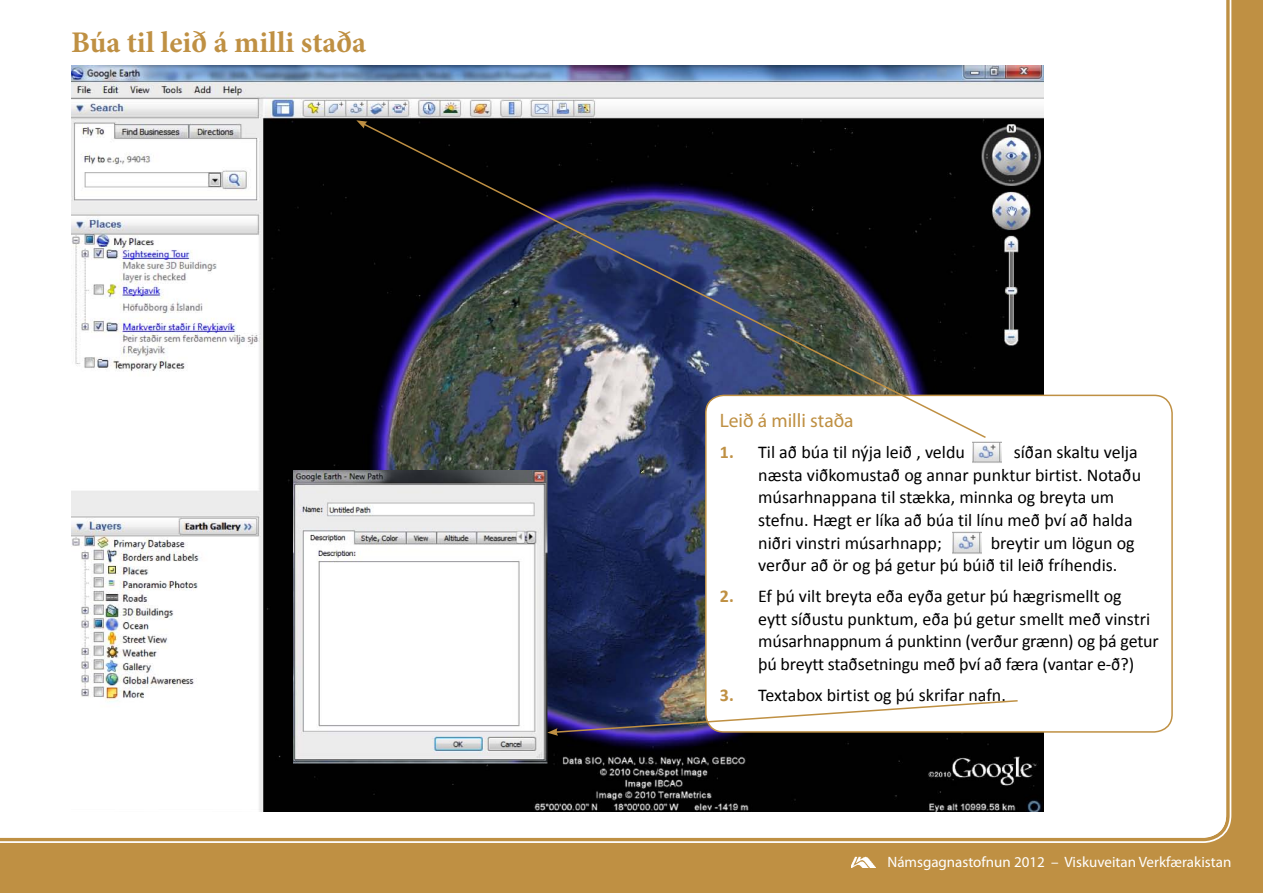
<style>
.page{position:relative;width:1263px;height:893px;background:#bf9043}
.page>*{position:absolute;margin:0;border:0;box-sizing:border-box;transform-origin:0 0}
.t1{font:700 30px "Minion Pro";color:#bf9043}
.t2{font:19.5px "Myriad Pro";color:#bf9043}
.t3{font:18px/22.5px "Calibri";color:#000}
.t4{font:15px "Myriad Pro";color:#fff}
.s1{font-weight:700;color:#bf9043}
</style>
<div class="page">
<div style="left:0;top:0;width:1226px;height:838px;background:#fff"></div>
<img style="left:851px;top:856px;width:24px;height:11px">
<img style="left:71px;top:65px;width:972px;height:747px">
<div style="left:706px;top:395px;width:466px;height:337px;background:#fff;border-radius:18px"></div>
<img style="left:972px;top:441px;width:30px;height:22px">
<img style="left:952px;top:531px;width:29px;height:23px">
<img style="left:293px;top:470px;width:254px;height:293px">
<img style="left:362px;top:122px;width:625px;height:317px">
<svg style="left:356px;top:120px;width:11px;height:8px"></svg>
<svg style="left:547px;top:699px;width:472px;height:37px"></svg>
<h1 class="t1" style="left:71px;top:22px;width:297px">Búa til leið á milli staða</h1>
<p class="t2" style="left:720px;top:409px;width:135px">Leið á milli staða</p>
<p class="t3" style="left:720px;top:441px;width:246px"><span class="s1">1.</span> Til að búa til nýja leið , veldu</p>
<p class="t3" style="left:758px;top:441px;width:384px;text-indent:256px">síðan skaltu velja næsta viðkomustað og annar punktur birtist. Notaðu músarhnappana til stækka, minnka og breyta um stefnu. Hægt er líka að búa til línu með því að halda niðri vinstri músarhnapp;</p>
<p class="t3" style="left:758px;top:531px;width:378px;text-indent:232px">breytir um lögun og verður að ör og þá getur þú búið til leið fríhendis.</p>
<p class="t3" style="left:758px;top:585px;width:402px;text-indent:-38px"><span class="s1">2.</span> Ef þú vilt breyta eða eyða getur þú hægrismellt og<br>eytt síðustu punktum, eða þú getur smellt með vinstri músarhnappnum á punktinn (verður grænn) og þá getur þú breytt staðsetningu með því að færa (vantar e-ð?)</p>
<p class="t3" style="left:720px;top:683px;width:288px"><span class="s1">3.</span> Textabox birtist og þú skrifar nafn.</p>
<p class="t4" style="left:887px;top:852px;width:345px">Námsgagnastofnun 2012 – Viskuveitan Verkfærakistan</p>
</div>
